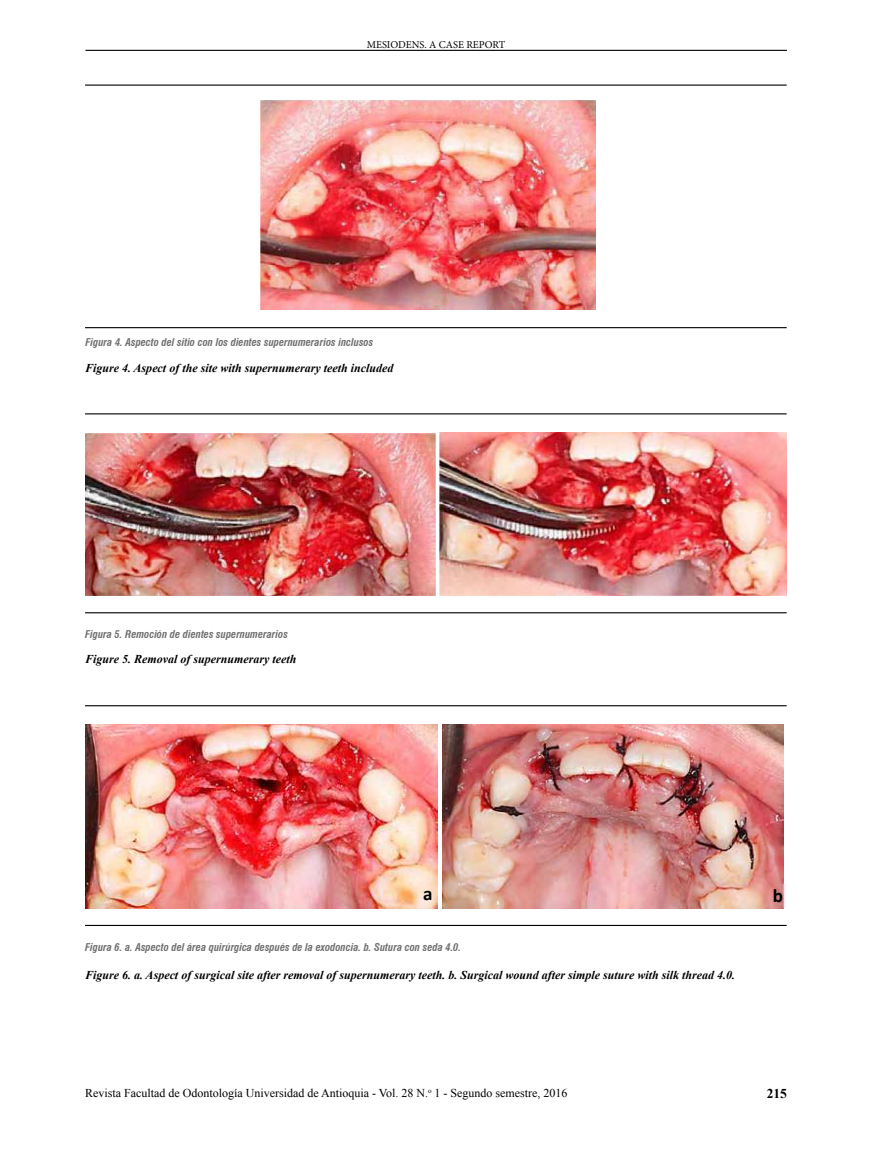
<style>
.page{position:relative;width:872px;height:1149px;background:#fff}
.page>*{position:absolute;margin:0;border:0;box-sizing:border-box;transform-origin:0 0}
.t1{font:700 19.05px "Calibri";color:#000}
.t2{font:700 13.5px "Times New Roman";color:#000}
.t3{font:italic 700 12px "Times New Roman";color:#000}
.t4{font:12px "Times New Roman";color:#000}
.t5{font:italic 700 condensed 10.5px "Swiss 721 BT";color:#706f6f}
.t6{font:10.5px "Minion Pro";color:#000}
</style>
<div class="page">
<hr style="left:85px;top:50px;width:702px;height:1px;background:#000">
<img style="left:261px;top:100px;width:334px;height:209px">
<img style="left:85px;top:433px;width:350px;height:162px">
<img style="left:439px;top:432px;width:348px;height:163px">
<img style="left:442px;top:724px;width:341px;height:184px">
<img style="left:85px;top:724px;width:353px;height:184px">
<img style="left:413px;top:881px;width:24px;height:23px">
<img style="left:763px;top:883px;width:24px;height:23px">
<hr style="left:85px;top:84px;width:701px;height:2px;background:#000">
<hr style="left:85px;top:327px;width:701px;height:1px;background:#000">
<hr style="left:85px;top:413px;width:701px;height:1px;background:#000">
<hr style="left:85px;top:612px;width:701px;height:1px;background:#000">
<hr style="left:85px;top:705px;width:701px;height:1px;background:#000">
<hr style="left:85px;top:924px;width:701px;height:1px;background:#000">
<p class="t6" style="left:367px;top:37px;width:140px">MESIODENS. A CASE REPORT</p>
<p class="t5" style="left:85px;top:336px;width:289px">Figura 4. Aspecto del sitio con los dientes supernumerarios inclusos</p>
<p class="t3" style="left:85px;top:359px;width:310px">Figure 4. Aspect of the site with supernumerary teeth included</p>
<p class="t5" style="left:85px;top:627px;width:204px">Figura 5. Remoción de dientes supernumerarios</p>
<p class="t3" style="left:85px;top:651px;width:213px">Figure 5. Removal of supernumerary teeth</p>
<h1 class="t1" style="left:423px;top:881px;width:11px">a</h1>
<h1 class="t1" style="left:773px;top:884px;width:12px">b</h1>
<p class="t5" style="left:85px;top:940px;width:377px">Figura 6. a. Aspecto del área quirúrgica después de la exodoncia. b. Sutura con seda 4.0.</p>
<p class="t3" style="left:85px;top:966px;width:651px">Figure 6. a. Aspect of surgical site after removal of supernumerary teeth. b. Surgical wound after simple suture with silk thread 4.0.</p>
<p class="t4" style="left:85px;top:1084px;width:484px">Revista Facultad de Odontología Universidad de Antioquia - Vol. 28 N.<sup>o</sup> 1 - Segundo semestre, 2016</p>
<p class="t2" style="left:766px;top:1083px;width:22px">215</p>
</div>
